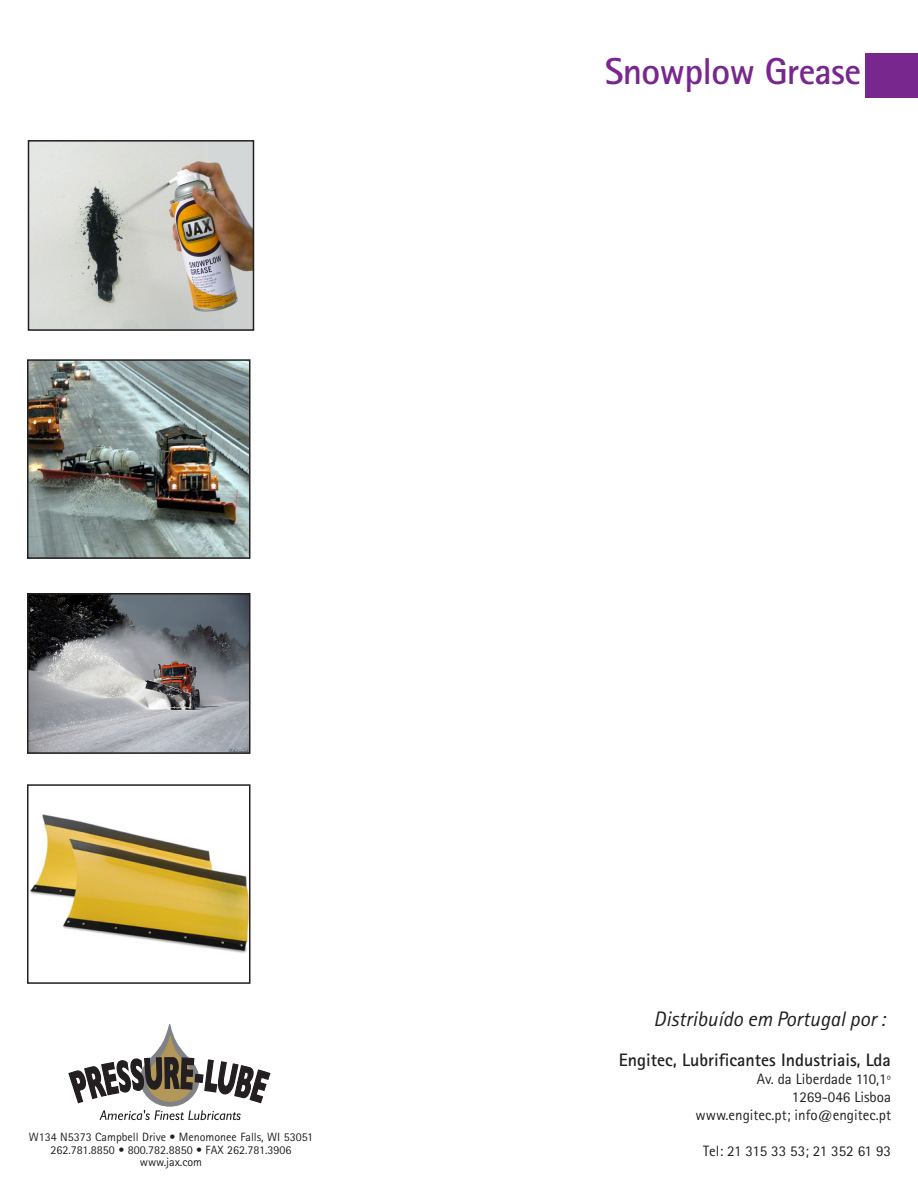
<style>
.page{position:relative;width:918px;height:1188px;background:#fff}
.page>*{position:absolute;margin:0;border:0;box-sizing:border-box;transform-origin:0 0}
.t1{font:700 37.5px "Rotis Sans Serif";letter-spacing:-.02em;color:#77278d}
.t2{font:italic 21px "Rotis Sans Serif";color:#231f20}
.t3{font:700 18px "Rotis Sans Serif";color:#231f20}
.t4{font:15px "Rotis Sans Serif";color:#231f20}
.body{font:12px "Rotis Sans Serif";color:#231f20}
</style>
<div class="page">
<div style="left:866px;top:53px;width:52px;height:45px;background:#77278d"></div>
<img style="left:30px;top:362px;width:217px;height:194px">
<div style="left:27px;top:359px;width:223px;height:200px;border:2px solid #231f20"></div>
<img style="left:30px;top:596px;width:217px;height:155px">
<div style="left:27px;top:593px;width:223px;height:161px;border:2px solid #231f20"></div>
<img style="left:30px;top:814px;width:217px;height:139px">
<div style="left:27px;top:784px;width:223px;height:200px;border:2px solid #231f20"></div>
<svg style="left:68px;top:1024px;width:203px;height:96px"></svg>
<img style="left:31px;top:143px;width:220px;height:185px">
<div style="left:28px;top:140px;width:226px;height:191px;border:2px solid #231f20"></div>
<p class="t1" style="left:605px;top:47px;width:258px">Snowplow Grease</p>
<p class="body" style="left:29px;top:1130px;width:286px">W134 N5373 Campbell Drive • Menomonee Falls, WI 53051</p>
<p class="body" style="left:51px;top:1142px;width:242px">262.781.8850 • 800.782.8850 • FAX 262.781.3906</p>
<p class="body" style="left:140px;top:1155px;width:64px">www.jax.com</p>
<p class="t2" style="left:654px;top:1007px;width:233px">Distribuído em Portugal por :</p>
<p class="t3" style="left:619px;top:1049px;width:274px">Engitec, Lubrificantes Industriais, Lda</p>
<p class="t4" style="left:757px;top:1070px;width:136px">Av. da Liberdade 110,1º</p>
<p class="t4" style="left:792px;top:1088px;width:101px">1269-046 Lisboa</p>
<p class="t4" style="left:696px;top:1106px;width:197px">www.engitec.pt; info@engitec.pt</p>
<p class="t4" style="left:703px;top:1142px;width:189px">Tel: 21 315 33 53; 21 352 61 93</p>
</div>
